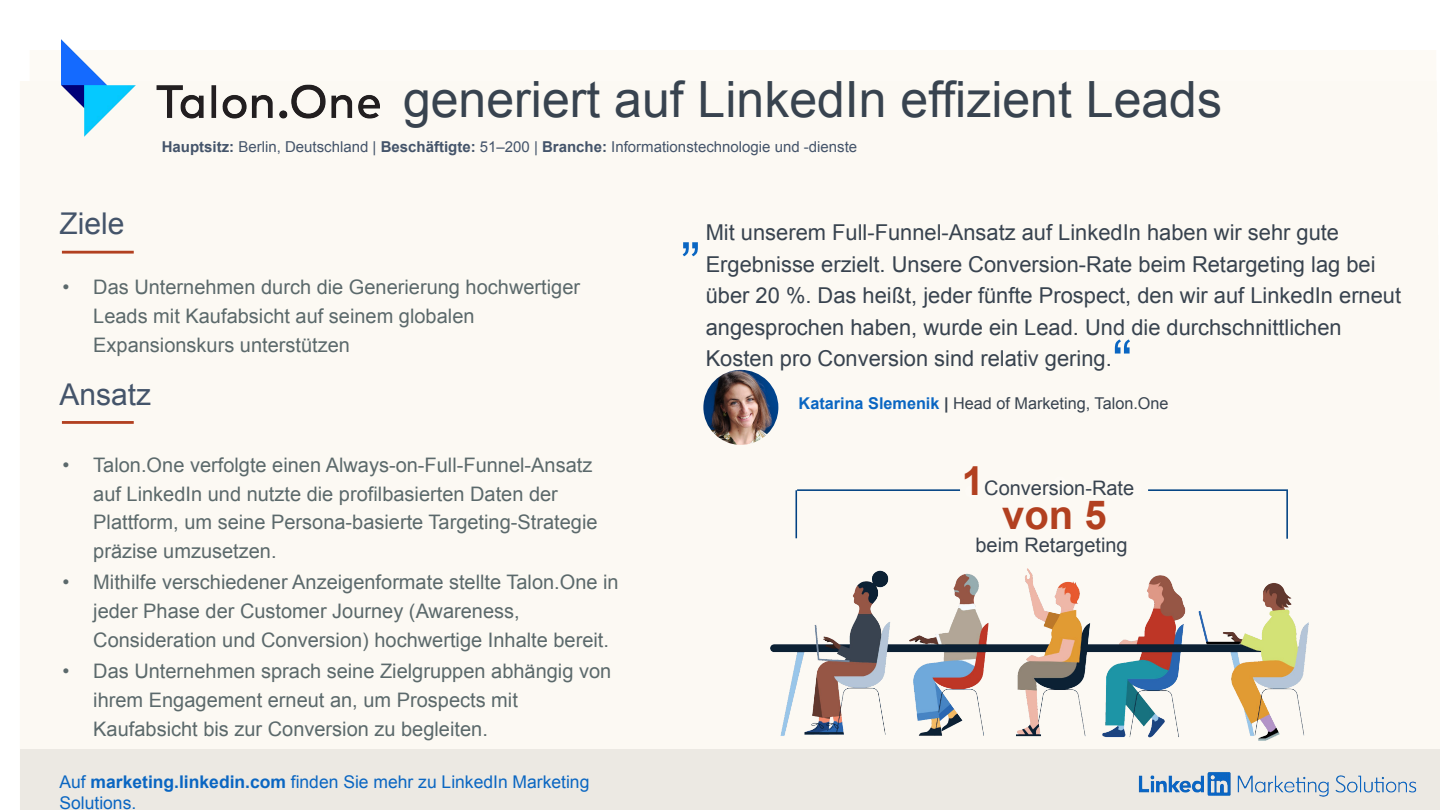
<style>
.page{position:relative;width:1440px;height:810px;background:#fff}
.page>*{position:absolute;margin:0;border:0;box-sizing:border-box;transform-origin:0 0}
.t1{font:60px "Arial";color:#0a66c2}
.t2{font:50px "Arial";color:#38434f}
.t3{font:700 40px "Arial";color:#b24020}
.t4{font:30px "Arial";color:#44546a}
.t5{font:21.88px/31.5px "Arial";color:#38434f}
.t6{font:20px/28.8px "Arial";color:#5b696b}
.t7{font:20px "Arial";color:#38434f}
.t8{font:17.5px/21px "Arial";color:#0a66c2}
.t9{font:16.25px "Arial";color:#38434f}
.t10{font:15px "Arial";color:#44546a}
.s1{font-weight:700}
.s2{font-weight:700;color:#0a66c2}
.s3{font-weight:700;font-size:40px;color:#b24020}
</style>
<div class="page">
<div style="left:20px;top:81px;width:1420px;height:669px;background:#fcf9f3"></div>
<div style="left:20px;top:750px;width:1420px;height:60px;background:#e9e5df"></div>
<div style="left:57px;top:770px;width:566px;height:23px;background:#ece9e3"></div>
<img style="left:1138px;top:772px;width:279px;height:25px">
<div style="left:87px;top:770px;width:188px;height:33px;background:#ece9e3"></div>
<div style="left:57px;top:204px;width:540px;height:128px;background:#fcf9f3"></div>
<hr style="left:62px;top:251px;width:72px;height:3px;background:#b24020">
<div style="left:159px;top:136px;width:1281px;height:20px;background:#fcf9f3"></div>
<div style="left:403px;top:67px;width:1037px;height:63px;background:#fcf9f3"></div>
<div style="left:57px;top:374px;width:566px;height:347px;background:#fcf9f3"></div>
<hr style="left:62px;top:421px;width:72px;height:3px;background:#b24020">
<div style="left:703px;top:217px;width:701px;height:128px;background:#fcf9f3"></div>
<div style="left:672px;top:187px;width:39px;height:82px;background:#fcf9f3"></div>
<div style="left:1373px;top:300px;width:67px;height:82px;background:#fcf9f3"></div>
<div style="left:796px;top:391px;width:608px;height:25px;background:#fcf9f3"></div>
<img style="left:703px;top:370px;width:75px;height:75px">
<img style="left:62px;top:40px;width:318px;height:97px">
<img style="left:770px;top:568px;width:539px;height:172px">
<svg style="left:1117px;top:488px;width:13px;height:1px"></svg>
<svg style="left:983px;top:488px;width:74px;height:1px"></svg>
<svg style="left:1141px;top:488px;width:149px;height:4px"></svg>
<svg style="left:796px;top:488px;width:166px;height:4px"></svg>
<hr style="left:796px;top:490px;width:1px;height:48px;background:#004182">
<hr style="left:1286px;top:491px;width:2px;height:48px;background:#004182">
<h2 class="t2" style="left:403px;top:67px;width:821px">generiert auf LinkedIn effizient Leads</h2>
<p class="t10" style="left:162px;top:137px;width:697px"><span class="s1">Hauptsitz:</span> Berlin, Deutschland | <span class="s1">Beschäftigte:</span> 51–200 | <span class="s1">Branche:</span> Informationstechnologie und -dienste</p>
<h3 class="t4" style="left:60px;top:204px;width:67px">Ziele</h3>
<p class="t6" style="left:93px;top:273px;width:488px;text-indent:-31px">• Das Unternehmen durch die Generierung hochwertiger<br>Leads mit Kaufabsicht auf seinem globalen<br>Expansionskurs unterstützen</p>
<h3 class="t4" style="left:60px;top:374px;width:93px">Ansatz</h3>
<p class="t6" style="left:93px;top:451px;width:506px;text-indent:-31px">• Talon.One verfolgte einen Always-on-Full-Funnel-Ansatz auf LinkedIn und nutzte die profilbasierten Daten der Plattform, um seine Persona-basierte Targeting-Strategie präzise umzusetzen.</p>
<p class="t6" style="left:93px;top:568px;width:527px;text-indent:-31px">• Mithilfe verschiedener Anzeigenformate stellte Talon.One in jeder Phase der Customer Journey (Awareness,<br>Consideration und Conversion) hochwertige Inhalte bereit.</p>
<p class="t6" style="left:93px;top:657px;width:520px;text-indent:-31px">• Das Unternehmen sprach seine Zielgruppen abhängig von ihrem Engagement erneut an, um Prospects mit<br>Kaufabsicht bis zur Conversion zu begleiten.</p>
<p class="t8" style="left:59px;top:772px;width:531px">Auf <span class="s1">marketing.linkedin.com</span> finden Sie mehr zu LinkedIn Marketing<br>Solutions.</p>
<h1 class="t1" style="left:681px;top:188px;width:21px">„</h1>
<p class="t5" style="left:706px;top:217px;width:697px">Mit unserem Full-Funnel-Ansatz auf LinkedIn haben wir sehr gute Ergebnisse erzielt. Unsere Conversion-Rate beim Retargeting lag bei über 20 %. Das heißt, jeder fünfte Prospect, den wir auf LinkedIn erneut angesprochen haben, wurde ein Lead. Und die durchschnittlichen Kosten pro Conversion sind relativ gering.</p>
<h1 class="t1" style="left:1112px;top:323px;width:21px">“</h1>
<p class="t9" style="left:799px;top:392px;width:372px"><span class="s2">Katarina Slemenik</span> <span class="s1">|</span> Head of Marketing, Talon.One</p>
<p class="t7" style="left:962px;top:475px;width:174px"><span class="s3">1</span>Conversion-Rate</p>
<h3 class="t3" style="left:1002px;top:489px;width:106px">von 5</h3>
<p class="t7" style="left:975px;top:532px;width:154px">beim Retargeting</p>
</div>
